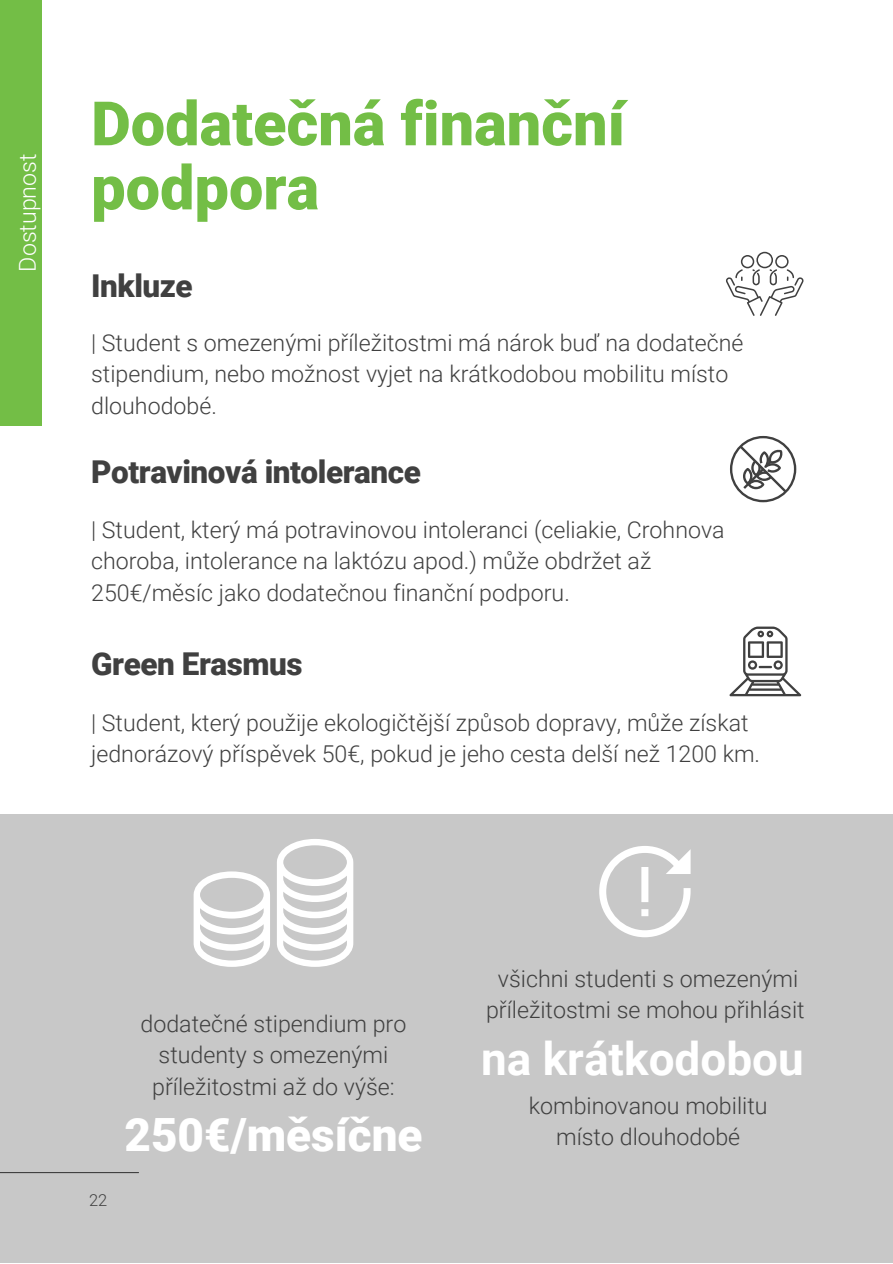
<style>
.page{position:relative;width:893px;height:1264px;background:#fff}
.page>*{position:absolute;margin:0;border:0;box-sizing:border-box;transform-origin:0 0}
.t1{font:900 61.2px/64.1px "Roboto";color:#73be46}
.t2{font:700 45.9px "Roboto";color:#fff}
.t3{font:900 45.9px "Roboto";color:#fff}
.t4{font:900 31.5px "Roboto";letter-spacing:-.015em;color:#404040}
.t5{font:300 23.25px/31.5px "Roboto";color:#404040}
.t6{font:300 23.25px "Roboto";color:#fff}
.t7{font:300 16.5px "Roboto";color:#404040}
</style>
<div class="page">
<div style="left:0;top:0;width:42px;height:425px;background:#73be46"></div>
<div style="left:0;top:813px;width:892px;height:449px;background:#c8c8c8"></div>
<svg style="left:193px;top:839px;width:160px;height:127px"></svg>
<svg style="left:599px;top:846px;width:91px;height:91px"></svg>
<hr style="left:0;top:1171px;width:138px;height:2px;background:#404040">
<svg style="left:729px;top:626px;width:72px;height:70px"></svg>
<svg style="left:726px;top:252px;width:77px;height:64px"></svg>
<svg style="left:730px;top:436px;width:66px;height:66px"></svg>
<p class="t6" style="left:14px;top:271px;width:120px;rotate:-90deg">Dostupnost</p>
<h1 class="t1" style="left:91px;top:92px;width:535px">Dodatečná finanční podpora</h1>
<h3 class="t4" style="left:91px;top:268px;width:103px">Inkluze</h3>
<p class="t5" style="left:91px;top:327px;width:653px">| Student s omezenými příležitostmi má nárok buď na dodatečné stipendium, nebo možnost vyjet na krátkodobou mobilitu místo dlouhodobé.</p>
<h3 class="t4" style="left:91px;top:453px;width:331px">Potravinová intolerance</h3>
<p class="t5" style="left:91px;top:514px;width:635px">| Student, který má potravinovou intoleranci (celiakie, Crohnova choroba, intolerance na laktózu apod.) může obdržet až<br>250€/měsíc jako dodatečnou finanční podporu.</p>
<h3 class="t4" style="left:91px;top:645px;width:213px">Green Erasmus</h3>
<p class="t5" style="left:91px;top:706px;width:670px">| Student, který použije ekologičtější způsob dopravy, může získat jednorázový příspěvek 50€, pokud je jeho cesta delší než 1200 km.</p>
<p class="t7" style="left:89px;top:1190px;width:20px">22</p>
<p class="t5" style="left:140px;top:1007px;width:267px;text-align:center">dodatečné stipendium pro studenty s omezenými příležitostmi až do výše:</p>
<h2 class="t3" style="left:124px;top:1108px;width:299px">250€/měsíčne</h2>
<p class="t5" style="left:486px;top:963px;width:320px;text-align:center">všichni studenti s omezenými příležitostmi se mohou přihlásit</p>
<h2 class="t2" style="left:481px;top:1031px;width:324px">na krátkodobou</h2>
<p class="t5" style="left:528px;top:1090px;width:240px;text-align:center">kombinovanou mobilitu místo dlouhodobé</p>
</div>
